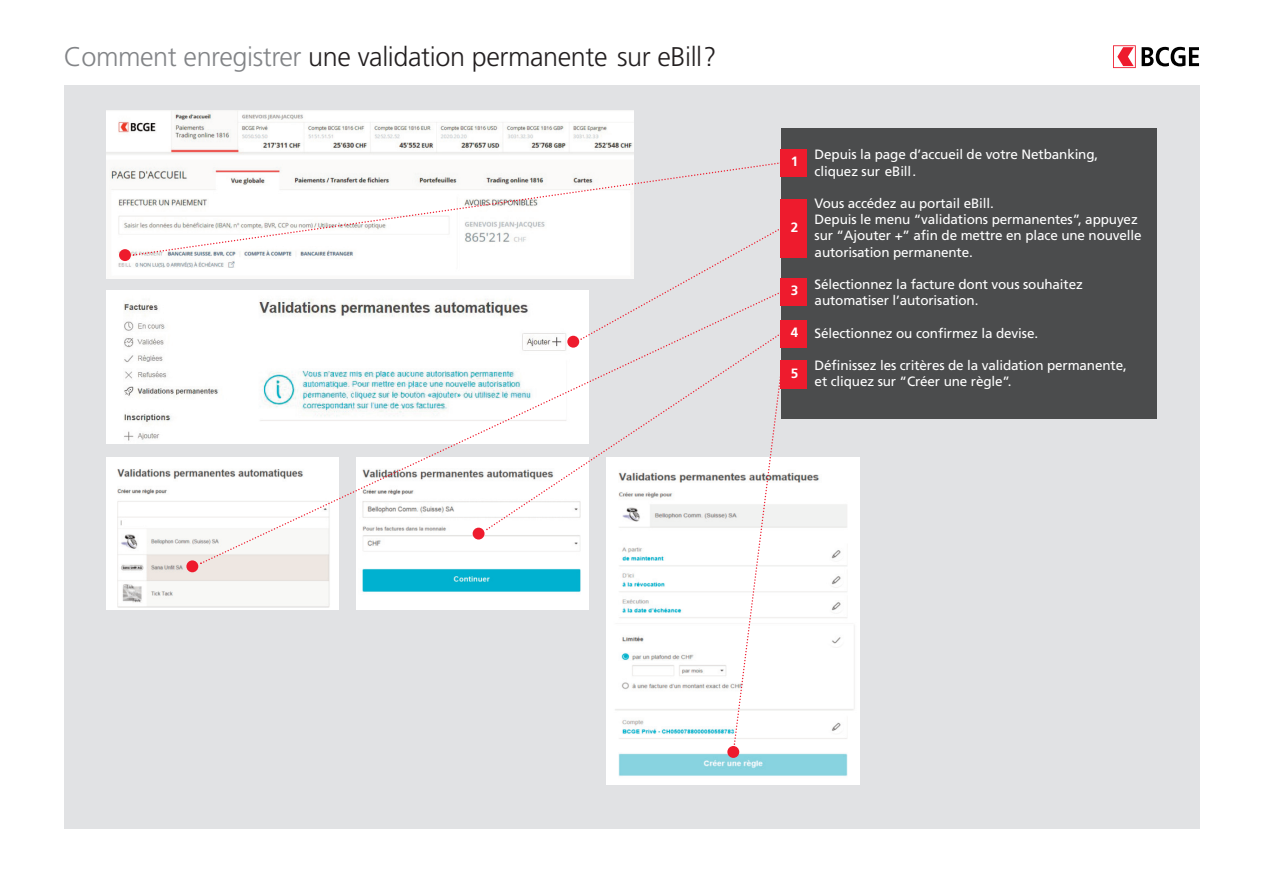
<style>
.page{position:relative;width:1263px;height:893px;background:#fff}
.page>*{position:absolute;margin:0;border:0;box-sizing:border-box;transform-origin:0 0}
.t1{font:300 27px "Frutiger LT Std";letter-spacing:-.015em;color:#231f20}
.t2{font:13.5px/16.2px "Frutiger LT Std";letter-spacing:-.01em;color:#fff}
.t3{font:700 13.5px "Frutiger LT Std";color:#fff}
.s1{color:#828487}
</style>
<div class="page">
<div style="left:64px;top:85px;width:1135px;height:743px;background:#e1e2e4"></div>
<img style="left:106px;top:111px;width:528px;height:168px">
<img style="left:106px;top:291px;width:93px;height:152px">
<img style="left:106px;top:457px;width:233px;height:153px">
<img style="left:356px;top:565px;width:233px;height:45px">
<img style="left:607px;top:457px;width:253px;height:327px">
<svg style="left:1113px;top:45px;width:86px;height:23px"></svg>
<div style="left:781px;top:128px;width:376px;height:290px;background:#4b4c4d"></div>
<div style="left:781px;top:149px;width:26px;height:28px;background:#ee1b2d"></div>
<div style="left:781px;top:199px;width:26px;height:59px;background:#ee1b2d"></div>
<div style="left:781px;top:320px;width:26px;height:28px;background:#ee1b2d"></div>
<svg style="left:132px;top:161px;width:649px;height:96px"></svg>
<div style="left:119px;top:249px;width:12px;height:12px;background:#ee1b2d;border-radius:50%"></div>
<div style="left:727px;top:746px;width:12px;height:12px;background:#ee1b2d;border-radius:50%"></div>
<div style="left:186px;top:560px;width:12px;height:12px;background:#ee1b2d;border-radius:50%"></div>
<svg style="left:199px;top:291px;width:534px;height:274px"></svg>
<svg style="left:485px;top:332px;width:296px;height:199px"></svg>
<svg style="left:579px;top:227px;width:202px;height:114px"></svg>
<svg style="left:733px;top:374px;width:49px;height:372px"></svg>
<div style="left:781px;top:278px;width:26px;height:28px;background:#ee1b2d"></div>
<div style="left:781px;top:360px;width:26px;height:28px;background:#ee1b2d"></div>
<h1 class="t1" style="left:64px;top:43px;width:654px"><span class="s1">Comment enregistrer</span> une validation permanente sur eBill?</h1>
<p class="t3" style="left:791px;top:154px;width:9px">1</p>
<p class="t3" style="left:791px;top:219px;width:9px">2</p>
<p class="t3" style="left:791px;top:283px;width:9px">3</p>
<p class="t3" style="left:791px;top:325px;width:9px">4</p>
<p class="t3" style="left:791px;top:365px;width:9px">5</p>
<p class="t2" style="left:815px;top:147px;width:285px">Depuis la page d’accueil de votre Netbanking, cliquez sur eBill.</p>
<p class="t2" style="left:815px;top:196px;width:328px">Vous accédez au portail eBill.<br>Depuis le menu “validations permanentes”, appuyez sur “Ajouter +” afin de mettre en place une nouvelle autorisation permanente.</p>
<p class="t2" style="left:815px;top:277px;width:270px">Sélectionnez la facture dont vous souhaitez automatiser l’autorisation.</p>
<p class="t2" style="left:815px;top:326px;width:225px">Sélectionnez ou confirmez la devise.</p>
<p class="t2" style="left:815px;top:358px;width:314px">Définissez les critères de la validation permanente, et cliquez sur “Créer une règle”.</p>
</div>
